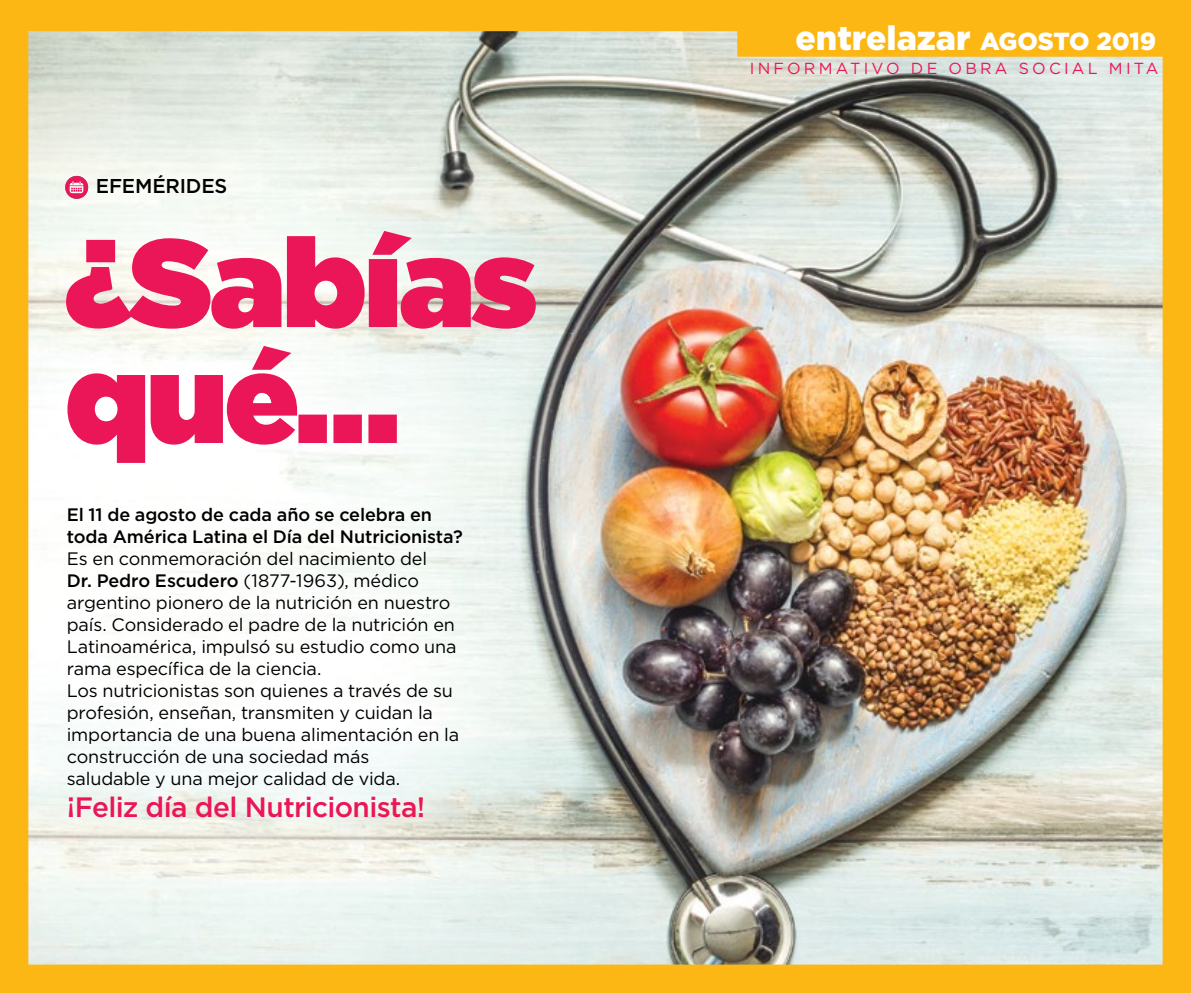
<style>
.page{position:relative;width:1191px;height:993px;background:#fff}
.page>*{position:absolute;margin:0;border:0;box-sizing:border-box;transform-origin:0 0}
.t1{font:900 124.4px/115.8px "Gotham";letter-spacing:-.02em;color:#ea1657}
.t2{font:900 33.8px "Gotham";color:#fff}
.t3{font:500 28px "Gotham";letter-spacing:-.02em;color:#ea1657}
.t4{font:500 20px "Gotham";letter-spacing:-.01em;color:#000}
.t5{font:18px/22px "Gotham";letter-spacing:-.01em;color:#000}
.t6{font:500 18px/22px "Gotham";letter-spacing:-.005em;color:#000}
.t7{font:16px "Gotham";letter-spacing:.2em;color:#ea1657}
.s1{font-weight:500}
.s2{font-size:24.6px}
</style>
<div class="page">
<img style="left:0;top:0;width:1191px;height:992px">
<svg style="left:65px;top:176px;width:23px;height:23px"></svg>
<svg style="left:70px;top:179px;width:13px;height:16px"></svg>
<p class="t4" style="left:96px;top:173px;width:133px">EFEMÉRIDES</p>
<h1 class="t1" style="left:65px;top:223px;width:474px">¿Sabías qué…</h1>
<p class="t6" style="left:67px;top:503px;width:397px">El 11 de agosto de cada año se celebra en toda América Latina el Día del Nutricionista?</p>
<p class="t5" style="left:67px;top:547px;width:394px">Es en conmemoración del nacimiento del<br><span class="s1">Dr. Pedro Escudero</span> (1877-1963), médico argentino pionero de la nutrición en nuestro país. Considerado el padre de la nutrición en Latinoamérica, impulsó su estudio como una rama específica de la ciencia.<br>Los nutricionistas son quienes a través de su profesión, enseñan, transmiten y cuidan la importancia de una buena alimentación en la construcción de una sociedad más<br>saludable y una mejor calidad de vida.</p>
<h3 class="t3" style="left:67px;top:788px;width:360px">¡Feliz día del Nutricionista!</h3>
<h2 class="t2" style="left:795px;top:15px;width:362px">entrelazar <span class="s2">AGOSTO 2019</span></h2>
<p class="t7" style="left:750px;top:58px;width:410px">INFORMATIVO DE OBRA SOCIAL MITA</p>
</div>
